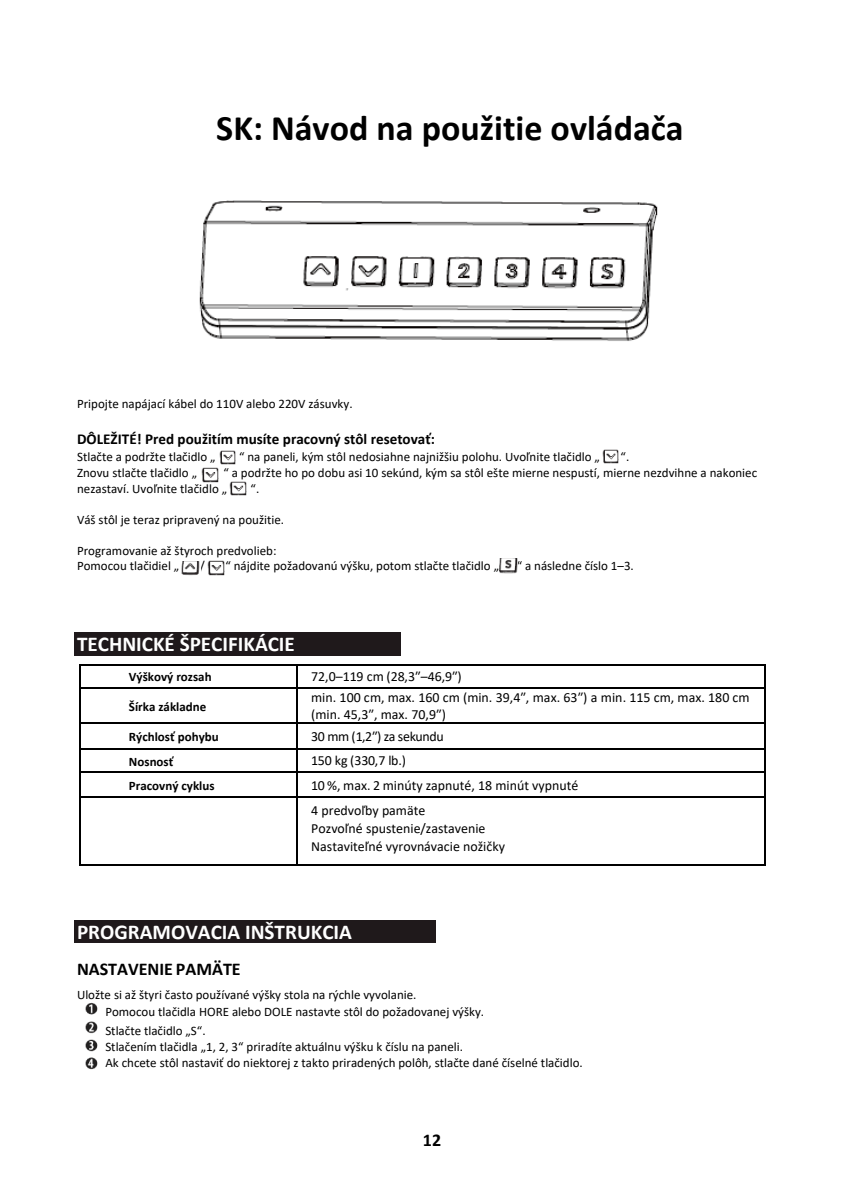
<style>
.page{position:relative;width:843px;height:1192px;background:#fff}
.page>*{position:absolute;margin:0;border:0;box-sizing:border-box;transform-origin:0 0}
.t1{font:700 36px "Calibri";color:#000}
.t2{font:700 21.2px "Calibri";color:#fff}
.t3{font:700 18px "Calibri";color:#000}
.t4{font:700 15.2px "Calibri";color:#000}
.t5{font:14px/17.2px "Calibri";color:#000}
.t6{font:14px "Calibri";letter-spacing:-.025em;color:#000}
.t7{font:13px/15.6px "Calibri";color:#000}
.t8{font:700 13px "Calibri";color:#000}
</style>
<div class="page">
<div style="left:74px;top:632px;width:326px;height:23px;background:#1f191b"></div>
<hr style="left:80px;top:664px;width:216px;height:1px;background:#000">
<hr style="left:297px;top:664px;width:467px;height:1px;background:#000">
<svg style="left:79px;top:664px;width:1px;height:25px"></svg>
<hr style="left:80px;top:687px;width:216px;height:2px;background:#000">
<svg style="left:296px;top:664px;width:1px;height:25px"></svg>
<hr style="left:297px;top:687px;width:467px;height:2px;background:#000">
<svg style="left:764px;top:664px;width:1px;height:25px"></svg>
<hr style="left:79px;top:689px;width:1px;height:34px;background:#000">
<hr style="left:296px;top:689px;width:1px;height:34px;background:#000">
<hr style="left:764px;top:689px;width:1px;height:34px;background:#000">
<hr style="left:80px;top:723px;width:216px;height:1px;background:#000">
<hr style="left:297px;top:723px;width:467px;height:1px;background:#000">
<hr style="left:80px;top:748px;width:216px;height:1px;background:#000">
<hr style="left:297px;top:748px;width:467px;height:1px;background:#000">
<hr style="left:80px;top:771px;width:216px;height:2px;background:#000">
<hr style="left:297px;top:771px;width:467px;height:2px;background:#000">
<svg style="left:79px;top:723px;width:1px;height:75px"></svg>
<hr style="left:80px;top:796px;width:216px;height:2px;background:#000">
<svg style="left:296px;top:723px;width:1px;height:75px"></svg>
<hr style="left:297px;top:796px;width:467px;height:2px;background:#000">
<svg style="left:764px;top:723px;width:1px;height:75px"></svg>
<hr style="left:79px;top:798px;width:1px;height:66px;background:#000">
<hr style="left:80px;top:864px;width:216px;height:2px;background:#000">
<hr style="left:296px;top:798px;width:1px;height:66px;background:#000">
<hr style="left:297px;top:864px;width:467px;height:2px;background:#000">
<hr style="left:764px;top:798px;width:1px;height:66px;background:#000">
<div style="left:74px;top:920px;width:361px;height:23px;background:#1f191b"></div>
<hr style="left:74px;top:943px;width:361px;height:1px;background:#211b1d">
<img style="left:219px;top:450px;width:17px;height:14px">
<img style="left:602px;top:450px;width:17px;height:14px">
<img style="left:202px;top:468px;width:16px;height:14px">
<img style="left:230px;top:482px;width:16px;height:14px">
<img style="left:181px;top:561px;width:19px;height:15px">
<img style="left:207px;top:561px;width:17px;height:14px">
<img style="left:499px;top:558px;width:18px;height:16px">
<img style="left:85px;top:1002px;width:13px;height:68px">
<img style="left:199px;top:200px;width:459px;height:141px">
<h1 class="t1" style="left:216px;top:102px;width:469px">SK: Návod na použitie ovládača</h1>
<p class="t7" style="left:77px;top:396px;width:277px">Pripojte napájací kábel do 110V alebo 220V zásuvky.</p>
<p class="t4" style="left:77px;top:428px;width:359px">DÔLEŽITÉ! Pred použitím musíte pracovný stôl resetovať:</p>
<p class="t7" style="left:77px;top:449px;width:140px">Stlačte a podržte tlačidlo „</p>
<p class="t7" style="left:239px;top:449px;width:362px">“ na paneli, kým stôl nedosiahne najnižšiu polohu. Uvoľnite tlačidlo „</p>
<p class="t7" style="left:620px;top:449px;width:10px">“.</p>
<p class="t7" style="left:77px;top:464px;width:121px">Znovu stlačte tlačidlo „</p>
<p class="t7" style="left:77px;top:464px;width:681px;text-indent:146px">“ a podržte ho po dobu asi 10 sekúnd, kým sa stôl ešte mierne nespustí, mierne nezdvihne a nakoniec nezastaví. Uvoľnite tlačidlo „</p>
<p class="t7" style="left:251px;top:480px;width:10px">“.</p>
<p class="t7" style="left:77px;top:511px;width:208px">Váš stôl je teraz pripravený na použitie.</p>
<p class="t7" style="left:77px;top:542px;width:201px">Programovanie až štyroch predvolieb:<br>Pomocou tlačidiel „</p>
<p class="t7" style="left:200px;top:558px;width:7px">/</p>
<p class="t7" style="left:225px;top:558px;width:275px">“ nájdite požadovanú výšku, potom stlačte tlačidlo „</p>
<p class="t7" style="left:517px;top:558px;width:119px">“ a následne číslo 1–3.</p>
<h2 class="t2" style="left:77px;top:629px;width:219px">TECHNICKÉ ŠPECIFIKÁCIE</h2>
<p class="t8" style="left:129px;top:668px;width:84px">Výškový rozsah</p>
<p class="t5" style="left:311px;top:669px;width:152px">72,0–119 cm (28,3″–46,9″)</p>
<p class="t8" style="left:129px;top:697px;width:79px">Šírka základne</p>
<p class="t5" style="left:311px;top:690px;width:440px">min. 100 cm, max. 160 cm (min. 39,4″, max. 63″) a min. 115 cm, max. 180 cm (min. 45,3″, max. 70,9″)</p>
<p class="t8" style="left:129px;top:728px;width:91px">Rýchlosť pohybu</p>
<p class="t6" style="left:311px;top:730px;width:134px">30 mm (1,2″) za sekundu</p>
<p class="t8" style="left:129px;top:752px;width:46px">Nosnosť</p>
<p class="t5" style="left:311px;top:753px;width:96px">150 kg (330,7 lb.)</p>
<p class="t8" style="left:129px;top:776px;width:87px">Pracovný cyklus</p>
<p class="t5" style="left:311px;top:774px;width:268px;line-height:25.2px">10 %, max. 2 minúty zapnuté, 18 minút vypnuté<br>4 predvoľby pamäte</p>
<p class="t5" style="left:311px;top:819px;width:195px;line-height:18.2px">Pozvoľné spustenie/zastavenie<br>Nastaviteľné vyrovnávacie nožičky</p>
<h2 class="t2" style="left:77px;top:916px;width:276px">PROGRAMOVACIA INŠTRUKCIA</h2>
<h3 class="t3" style="left:77px;top:956px;width:165px">NASTAVENIE PAMÄTE</h3>
<p class="t7" style="left:105px;top:986px;width:380px;line-height:16.8px;text-indent:-28px">Uložte si až štyri často používané výšky stola na rýchle vyvolanie.<br>Pomocou tlačidla HORE alebo DOLE nastavte stôl do požadovanej výšky.</p>
<p class="t7" style="left:105px;top:1022px;width:479px">Stlačte tlačidlo „S“.<br>Stlačením tlačidla „1, 2, 3“ priradíte aktuálnu výšku k číslu na paneli.<br>Ak chcete stôl nastaviť do niektorej z takto priradených polôh, stlačte dané číselné tlačidlo.</p>
<h3 class="t3" style="left:423px;top:1127px;width:20px">12</h3>
</div>
